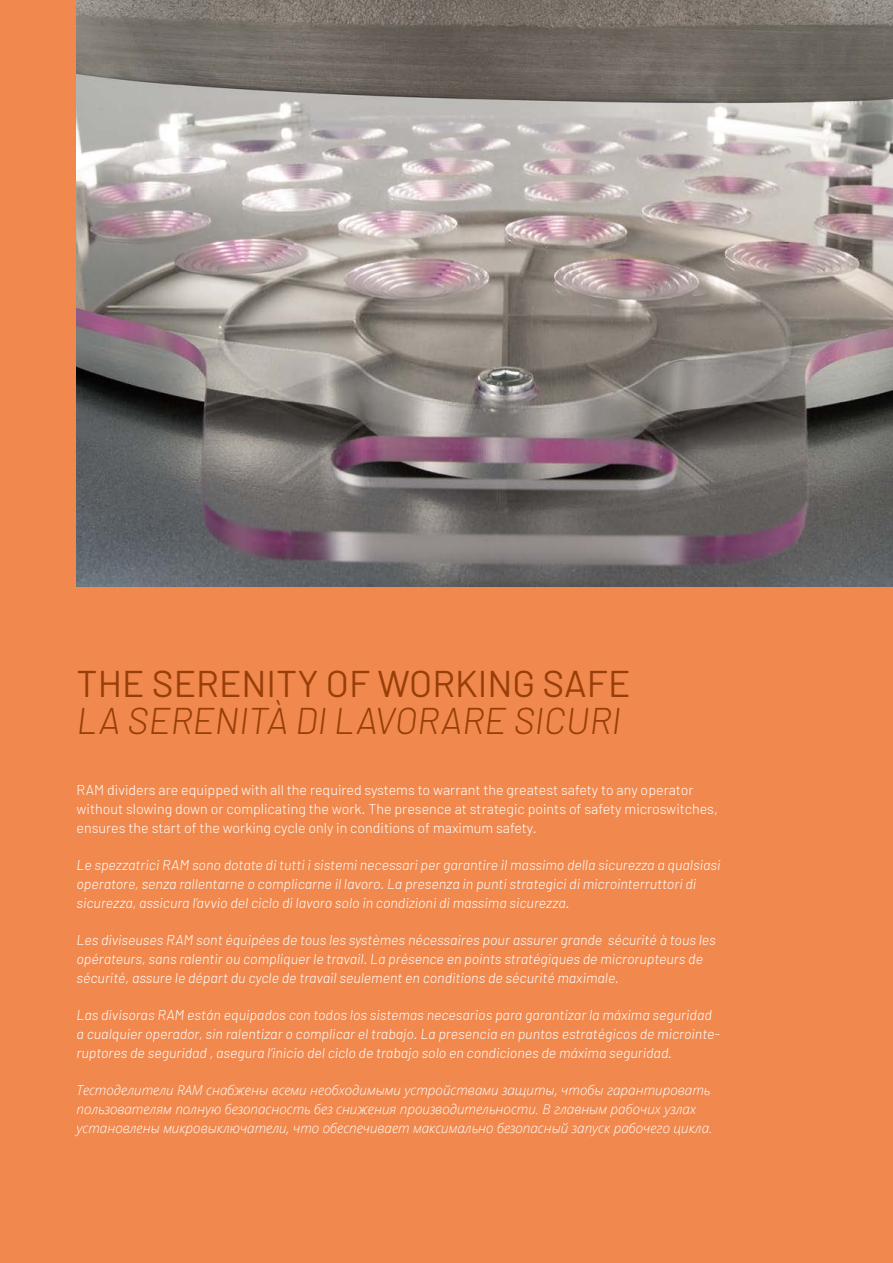
<style>
.page{position:relative;width:893px;height:1263px;background:#f1894e}
.page>*{position:absolute;margin:0;border:0;box-sizing:border-box;transform-origin:0 0}
.t1{font:italic 300 37.2px "Barlow";color:#983e09}
.t2{font:37.2px "Barlow";color:#983e09}
.t3{font:italic 300 14.25px/18.8px "Barlow";color:#fff}
.t4{font:300 14.25px/18.8px "Barlow";color:#fff}
.t5{font:italic 300 13.5px/18.8px "Open Sans";color:#fff}
</style>
<div class="page">
<img style="left:77px;top:0;width:816px;height:587px">
<h1 class="t2" style="left:77px;top:661px;width:555px">THE SERENITY OF WORKING SAFE</h1>
<h1 class="t1" style="left:77px;top:698px;width:546px">LA SERENITÀ DI LAVORARE SICURI</h1>
<p class="t4" style="left:77px;top:780px;width:643px">RAM dividers are equipped with all the required systems to warrant the greatest safety to any operator without slowing down or complicating the work. The presence at strategic points of safety microswitches, ensures the start of the working cycle only in conditions of maximum safety.</p>
<p class="t3" style="left:77px;top:855px;width:645px">Le spezzatrici RAM sono dotate di tutti i sistemi necessari per garantire il massimo della sicurezza a qualsiasi operatore, senza rallentarne o complicarne il lavoro. La presenza in punti strategici di microinterruttori di sicurezza, assicura l’avvio del ciclo di lavoro solo in condizioni di massima sicurezza.</p>
<p class="t3" style="left:77px;top:930px;width:641px">Les diviseuses RAM sont équipées de tous les systèmes nécessaires pour assurer grande sécurité à tous les opérateurs, sans ralentir ou compliquer le travail. La présence en points stratégiques de microrupteurs de sécurité, assure le départ du cycle de travail seulement en conditions de sécurité maximale.</p>
<p class="t3" style="left:77px;top:1005px;width:645px">Las divisoras RAM están equipados con todos los sistemas necesarios para garantizar la máxima seguridad a cualquier operador, sin ralentizar o complicar el trabajo. La presencia en puntos estratégicos de microinte&shy;ruptores de seguridad , asegura l’inicio del ciclo de trabajo solo en condiciones de máxima seguridad.</p>
<p class="t5" style="left:77px;top:1080px;width:637px">Тестоделители RAM снабжены всеми необходимыми устройствами защиты, чтобы гарантировать пользователям полную безопасность без снижения производительности. В главным рабочих узлах установлены микровыключатели, что обеспечивает максимально безопасный запуск рабочего цикла.</p>
</div>
